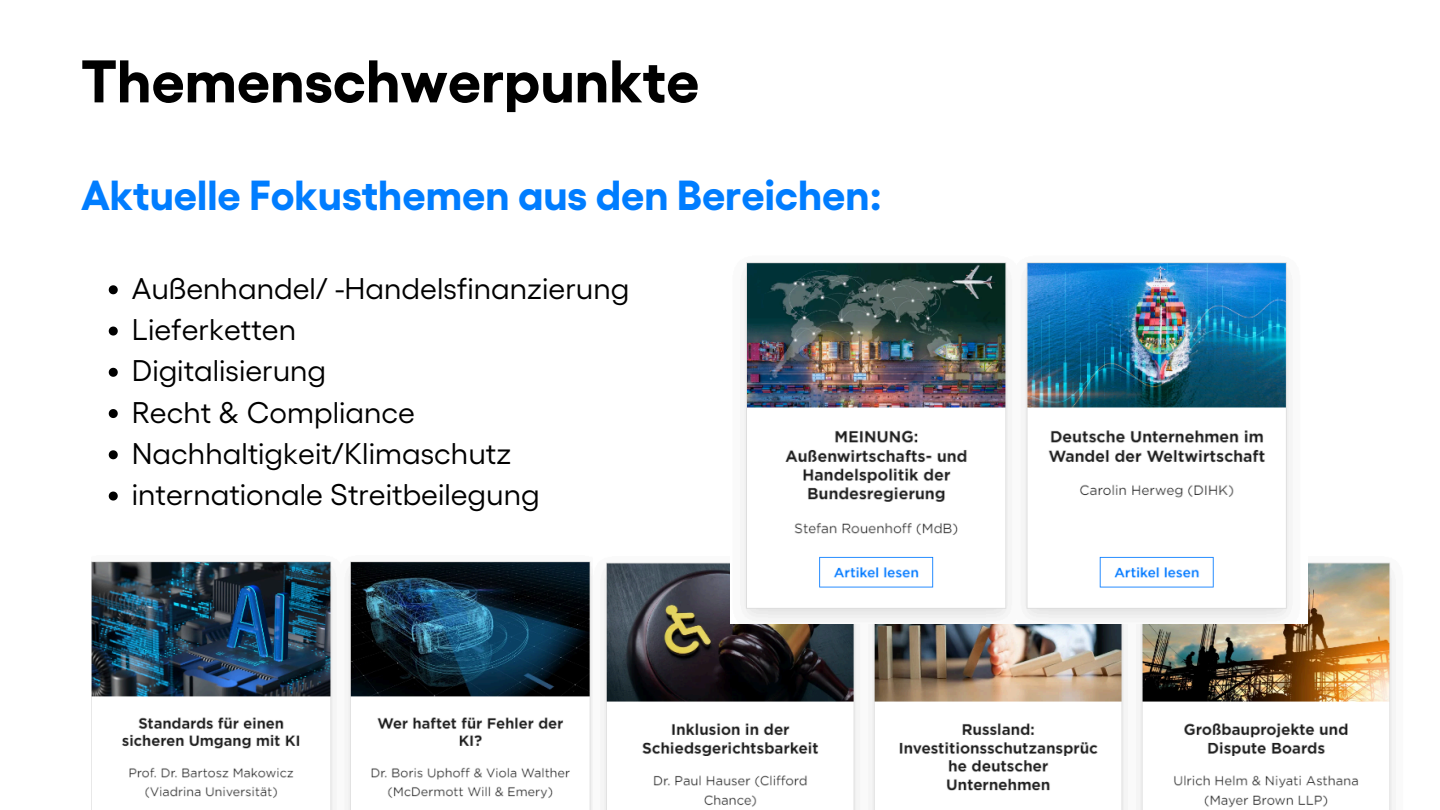
<style>
.page{position:relative;width:1440px;height:810px;background:#fff}
.page>*{position:absolute;margin:0;border:0;box-sizing:border-box;transform-origin:0 0}
.t1{font:700 60px "Gellix";color:#000}
.t2{font:700 42px "Gellix";color:#007dff}
.t3{font:29.9px "Gellix";color:#000}
</style>
<div class="page">
<img style="left:91px;top:561px;width:1301px;height:249px">
<img style="left:730px;top:262px;width:578px;height:362px">
<svg style="left:109px;top:285px;width:9px;height:9px"></svg>
<svg style="left:109px;top:327px;width:9px;height:9px"></svg>
<svg style="left:109px;top:368px;width:9px;height:9px"></svg>
<svg style="left:109px;top:409px;width:9px;height:9px"></svg>
<svg style="left:109px;top:450px;width:9px;height:9px"></svg>
<svg style="left:109px;top:492px;width:9px;height:9px"></svg>
<p class="t1" style="left:81px;top:47px;width:620px">Themenschwerpunkte</p>
<p class="t2" style="left:81px;top:172px;width:802px">Aktuelle Fokusthemen aus den Bereichen:</p>
<p class="t3" style="left:132px;top:271px;width:499px">Außenhandel/ -Handelsfinanzierung</p>
<p class="t3" style="left:132px;top:313px;width:166px">Lieferketten</p>
<p class="t3" style="left:132px;top:354px;width:196px">Digitalisierung</p>
<p class="t3" style="left:132px;top:395px;width:285px">Recht &amp; Compliance</p>
<p class="t3" style="left:132px;top:436px;width:381px">Nachhaltigkeit/Klimaschutz</p>
<p class="t3" style="left:132px;top:478px;width:409px">internationale Streitbeilegung</p>
</div>
